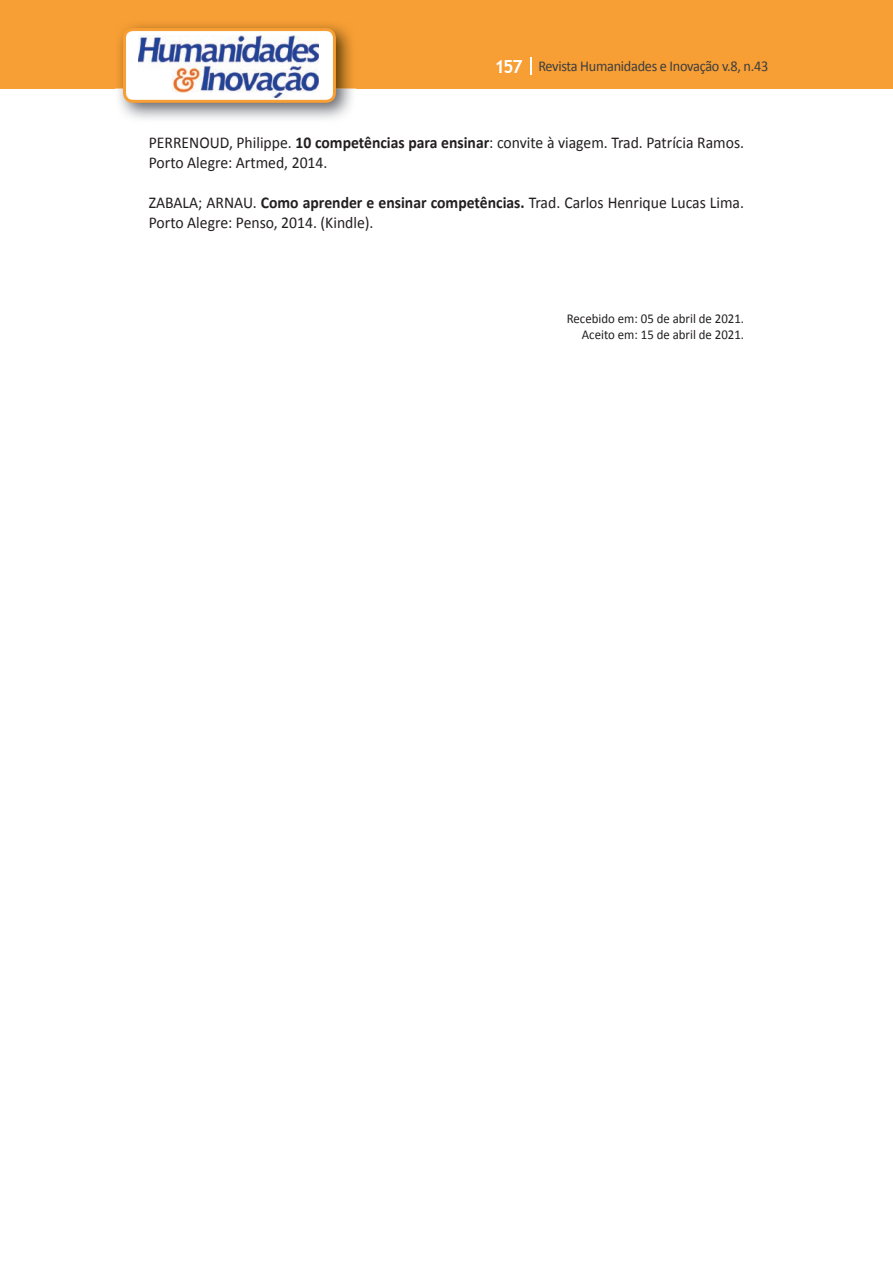
<style>
.page{position:relative;width:893px;height:1263px;background:#fff}
.page>*{position:absolute;margin:0;border:0;box-sizing:border-box;transform-origin:0 0}
.t1{font:16.5px/19.8px "Calibri";color:#231f20;scale:.95 1}
.t2{font:15px "Calibri";letter-spacing:-.02em;color:#3e3e3f;scale:.95 1}
.t3{font:13.5px/16.2px "Calibri";color:#231f20;text-align:right;scale:.95 1}
.s1{font-family:"Trebuchet MS";font-weight:700;font-size:18px;color:#fff}
.s2{font-weight:700}
</style>
<div class="page">
<div style="left:0;top:0;width:893px;height:88px;background:#f79e34"></div>
<svg style="left:530px;top:57px;width:2px;height:18px"></svg>
<img style="left:115px;top:24px;width:241px;height:95px">
<svg style="left:123px;top:28px;width:213px;height:75px"></svg>
<p class="t2" style="left:495px;top:57px;width:290px"><span class="s1">157</span> Revista Humanidades e Inovação v.8, n.43</p>
<p class="t1" style="left:149px;top:133px;width:628px">PERRENOUD, Philippe. <span class="s2">10 competências para ensinar</span>: convite à viagem. Trad. Patrícia Ramos.<br>Porto Alegre: Artmed, 2014.</p>
<p class="t1" style="left:149px;top:193px;width:628px">ZABALA; ARNAU. <span class="s2">Como aprender e ensinar competências.</span> Trad. Carlos Henrique Lucas Lima.<br>Porto Alegre: Penso, 2014. (Kindle).</p>
<p class="t3" style="left:567px;top:311px;width:188px">Recebido em: 05 de abril de 2021.<br>Aceito em: 15 de abril de 2021.</p>
</div>
